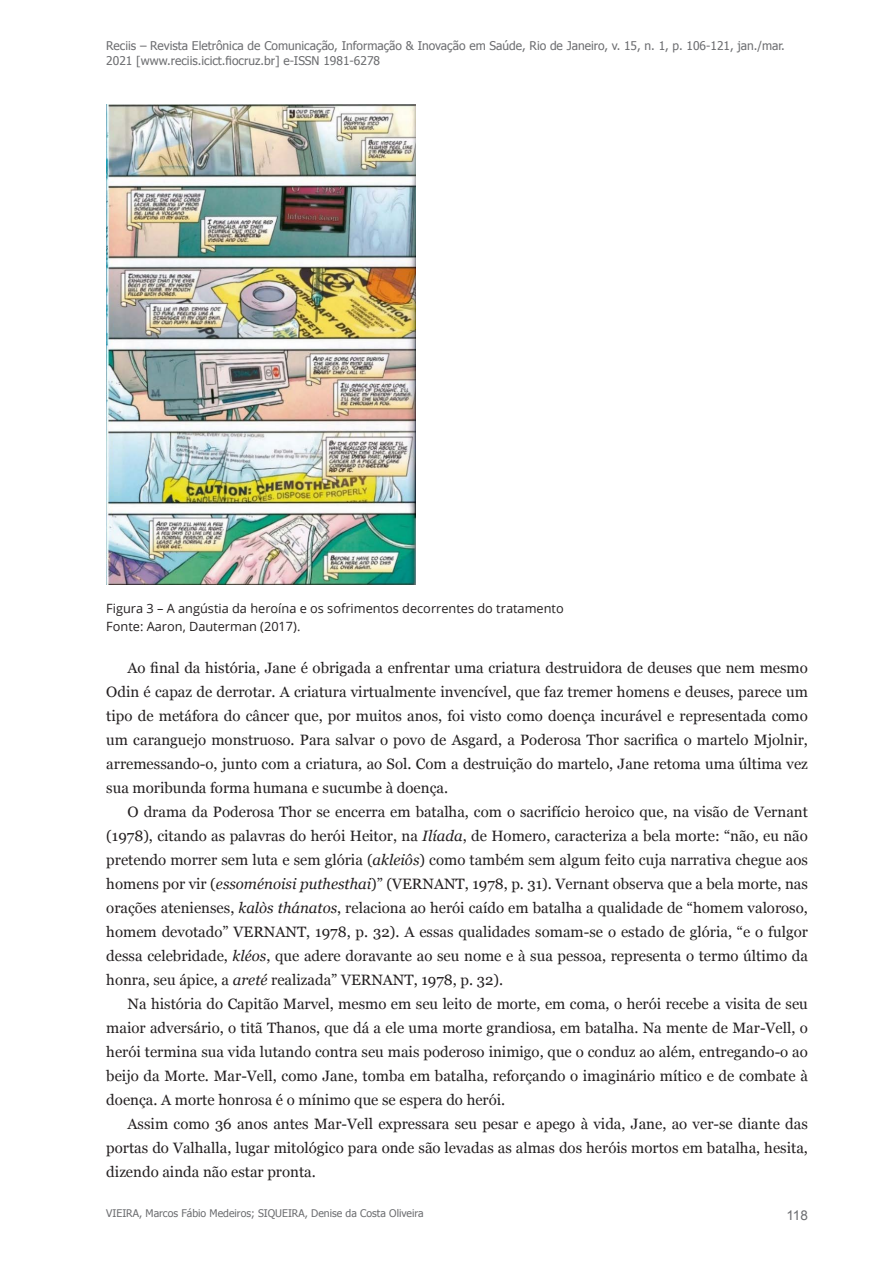
<style>
.page{position:relative;width:893px;height:1263px;background:#fff}
.page>*{position:absolute;margin:0;border:0;box-sizing:border-box;transform-origin:0 0}
.t1{font:15px/24px "Georgia";color:#231f20;text-align:justify}
.t2{font:13.5px "Arial";color:#6c6d70}
.t3{font:12.75px/18px "Open Sans";color:#231f20}
.t4{font:12px/15px "Tahoma";color:#6c6d70}
.t5{font:10.5px "Tahoma";color:#6c6d70}
.s1{font-style:italic}
</style>
<div class="page">
<img style="left:106px;top:105px;width:309px;height:479px">
<p class="t4" style="left:106px;top:38px;width:680px">Reciis – Revista Eletrônica de Comunicação, Informação &amp; Inovação em Saúde, Rio de Janeiro, v. 15, n. 1, p. 106-121, jan./mar.<br>2021 [www.reciis.icict.fiocruz.br] e-ISSN 1981-6278</p>
<p class="t3" style="left:106px;top:599px;width:459px">Figura 3 – A angústia da heroína e os sofrimentos decorrentes do tratamento<br>Fonte: Aaron, Dauterman (2017).</p>
<p class="t1" style="left:106px;top:656px;width:703px;text-indent:21px">Ao final da história, Jane é obrigada a enfrentar uma criatura destruidora de deuses que nem mesmo Odin é capaz de derrotar. A criatura virtualmente invencível, que faz tremer homens e deuses, parece um tipo de metáfora do câncer que, por muitos anos, foi visto como doença incurável e representada como um caranguejo monstruoso. Para salvar o povo de Asgard, a Poderosa Thor sacrifica o martelo Mjolnir, arremessando-o, junto com a criatura, ao Sol. Com a destruição do martelo, Jane retoma uma última vez sua moribunda forma humana e sucumbe à doença.</p>
<p class="t1" style="left:106px;top:800px;width:703px;text-indent:21px">O drama da Poderosa Thor se encerra em batalha, com o sacrifício heroico que, na visão de Vernant (1978), citando as palavras do herói Heitor, na <span class="s1">Ilíada</span>, de Homero, caracteriza a bela morte: “não, eu não pretendo morrer sem luta e sem glória (<span class="s1">akleiôs</span>) como também sem algum feito cuja narrativa chegue aos homens por vir (<span class="s1">essoménoisi puthesthai</span>)” (VERNANT, 1978, p. 31). Vernant observa que a bela morte, nas orações atenienses, <span class="s1">kalòs thánatos</span>, relaciona ao herói caído em batalha a qualidade de “homem valoroso, homem devotado” VERNANT, 1978, p. 32). A essas qualidades somam-se o estado de glória, “e o fulgor dessa celebridade, <span class="s1">kléos</span>, que adere doravante ao seu nome e à sua pessoa, representa o termo último da honra, seu ápice, a <span class="s1">areté</span> realizada” VERNANT, 1978, p. 32).</p>
<p class="t1" style="left:106px;top:992px;width:703px;text-indent:21px">Na história do Capitão Marvel, mesmo em seu leito de morte, em coma, o herói recebe a visita de seu maior adversário, o titã Thanos, que dá a ele uma morte grandiosa, em batalha. Na mente de Mar-Vell, o herói termina sua vida lutando contra seu mais poderoso inimigo, que o conduz ao além, entregando-o ao beijo da Morte. Mar-Vell, como Jane, tomba em batalha, reforçando o imaginário mítico e de combate à doença. A morte honrosa é o mínimo que se espera do herói.</p>
<p class="t1" style="left:106px;top:1112px;width:703px;text-indent:21px">Assim como 36 anos antes Mar-Vell expressara seu pesar e apego à vida, Jane, ao ver-se diante das portas do Valhalla, lugar mitológico para onde são levadas as almas dos heróis mortos em batalha, hesita, dizendo ainda não estar pronta.</p>
<p class="t5" style="left:106px;top:1206px;width:319px">VIEIRA, Marcos Fábio Medeiros; SIQUEIRA, Denise da Costa Oliveira</p>
<p class="t2" style="left:786px;top:1206px;width:23px">118</p>
</div>
